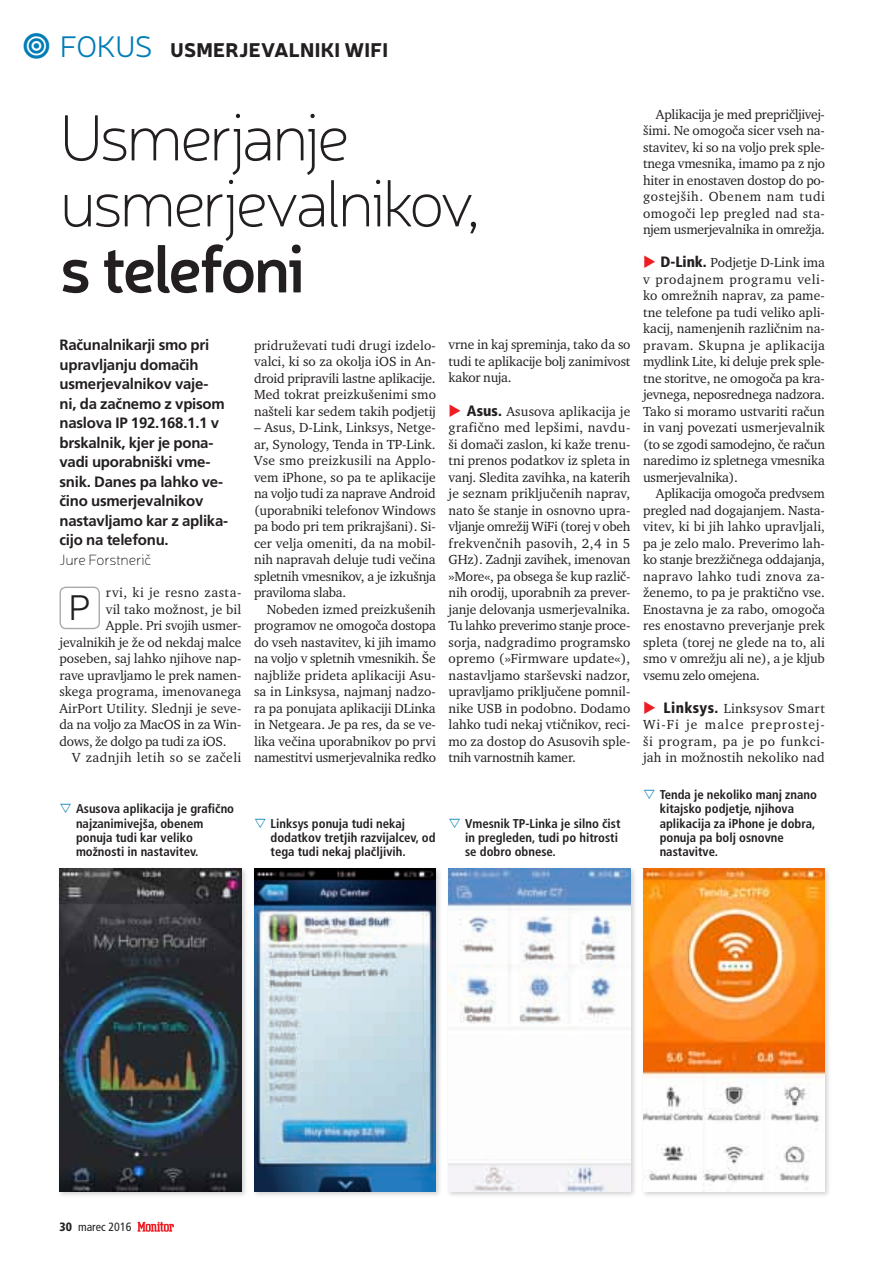
<style>
.page{position:relative;width:893px;height:1263px;background:#fff}
.page>*{position:absolute;margin:0;border:0;box-sizing:border-box;transform-origin:0 0}
.Naslov_PREIZKUSI{font:100 66px/66px "Neris";letter-spacing:-.055em;color:#231f20}
.Mednaslov{font:300 36px "Neris";color:#231f20}
.t1{font:900 19.5px "Neris";letter-spacing:.01em;color:#231f20}
.t2{font:700 15px/19.5px "Frutiger LT Std";letter-spacing:-.015em;color:#231f20}
.t3{font:100 15px "Neris";letter-spacing:-.015em;color:#231f20}
.Body_TEXT{font:13.5px/16.5px "Charter Itc TEE";letter-spacing:-.015em;color:#231f20;text-align:justify}
.Body_TEXT_brez{font:13.5px/16.5px "Charter Itc TEE";letter-spacing:-.005em;color:#231f20;text-align:justify}
.Body_TEXT-2{font:13.5px "Charter Itc TEE";letter-spacing:.035em;color:#231f20}
.Body_TEXT_brez-2{font:13.5px "Charter Itc TEE";letter-spacing:.04em;color:#231f20}
.Slika_Podpis{font:700 condensed 12.75px/14.2px "Frutiger LT Std";color:#231f20}
.t4{font:condensed 12px "Frutiger LT Std";color:#231f20}
.s1{font-family:"roam monitor";font-weight:400;font-size:25.8px;color:#007cb6}
.s2{font-weight:300;font-size:30px;color:#007cb6}
.s3{font-weight:600}
.s4{color:#ee1d23}
.s5{font-family:"Frutiger LT Std";font-weight:900;font-stretch:condensed;font-size:15px}
.s6{color:#007cb6}
.s7{font-weight:900}
</style>
<div class="page">
<svg style="left:138px;top:1222px;width:36px;height:10px"></svg>
<div style="left:60px;top:587px;width:40px;height:42px;border:1px solid #a8a9ad;border-radius:6px"></div>
<div style="left:57px;top:866px;width:191px;height:332px;background:#231f20;opacity:.2"></div>
<img style="left:60px;top:869px;width:181px;height:322px">
<div style="left:252px;top:866px;width:191px;height:332px;background:#231f20;opacity:.2"></div>
<img style="left:254px;top:869px;width:182px;height:322px">
<div style="left:446px;top:866px;width:191px;height:332px;background:#231f20;opacity:.2"></div>
<img style="left:449px;top:869px;width:181px;height:322px">
<div style="left:641px;top:866px;width:191px;height:332px;background:#231f20;opacity:.2"></div>
<img style="left:643px;top:869px;width:182px;height:322px">
<h3 class="t1" style="left:24px;top:36px;width:366px"><span class="s1">X</span> <span class="s2">FOKUS</span> USMERJEVALNIKI WIFI</h3>
<p class="Naslov_PREIZKUSI" style="left:60px;top:103px;width:422px">Usmerjanje usmerjevalnikov, <span class="s3">s telefoni</span></p>
<p class="t2" style="left:60px;top:335px;width:170px">Računalnikarji smo pri upravljanju domačih usmerjevalnikov vaje&shy;ni, da začnemo z vpisom naslova IP 192.168.1.1 v brskalnik, kjer je pona&shy;vadi uporabniški vme&shy;snik. Danes pa lahko ve&shy;čino usmerjevalnikov nastavljamo kar z aplika&shy;cijo na telefonu.</p>
<p class="t3" style="left:60px;top:550px;width:94px">Jure Forstnerič</p>
<p class="Mednaslov" style="left:69px;top:585px;width:24px">P</p>
<p class="Body_TEXT_brez-2" style="left:106px;top:584px;width:137px">rvi, ki je resno zasta-</p>
<p class="Body_TEXT_brez" style="left:106px;top:601px;width:137px">vil tako možnost, je bil</p>
<p class="Body_TEXT_brez" style="left:106px;top:617px;width:137px">Apple. Pri svojih usmer-</p>
<p class="Body_TEXT_brez" style="left:60px;top:634px;width:183px">jevalnikih je že od nekdaj malce</p>
<p class="Body_TEXT_brez" style="left:60px;top:650px;width:182px">poseben, saj lahko njihove nap-</p>
<p class="Body_TEXT_brez" style="left:60px;top:667px;width:183px">rave upravljamo le prek namen-</p>
<p class="Body_TEXT_brez" style="left:60px;top:683px;width:183px">skega programa, imenovanega</p>
<p class="Body_TEXT_brez" style="left:60px;top:700px;width:183px">AirPort Utility. Slednji je seve-</p>
<p class="Body_TEXT_brez" style="left:60px;top:716px;width:183px">da na voljo za MacOS in za Win-</p>
<p class="Body_TEXT_brez" style="left:60px;top:733px;width:169px">dows, že dolgo pa tudi za iOS.</p>
<p class="Body_TEXT-2" style="left:72px;top:749px;width:171px">V zadnjih letih so se začeli</p>
<p class="Body_TEXT" style="left:254px;top:337px;width:183px">pridruževati tudi drugi izdelo&shy;valci, ki so za okolja iOS in An&shy;droid pripravili lastne aplikacije.<br>Med tokrat preizkušenimi smo našteli kar sedem takih podjetij</p>
<p class="Body_TEXT" style="left:254px;top:419px;width:183px">– Asus, D-Link, Linksys, Netge&shy;ar, Synology, Tenda in TP-Link.<br>Vse smo preizkusili na Applo&shy;vem iPhone, so pa te aplikacije na voljo tudi za naprave Android (uporabniki telefonov Windows pa bodo pri tem prikrajšani). Si&shy;cer velja omeniti, da na mobil&shy;nih napravah deluje tudi večina spletnih vmesnikov, a je izkušnja praviloma slaba.</p>
<p class="Body_TEXT" style="left:254px;top:601px;width:183px;text-indent:13px">Nobeden izmed preizkušenih programov ne omogoča dostopa do vseh nastavitev, ki jih imamo na voljo v spletnih vmesnikih. Še najbliže prideta aplikaciji Asu&shy;sa in Linksysa, najmanj nadzo&shy;ra pa ponujata aplikaciji DLinka in Netgeara. Je pa res, da se ve&shy;lika večina uporabnikov po prvi namestitvi usmerjevalnika redko</p>
<p class="Body_TEXT" style="left:449px;top:337px;width:183px">vrne in kaj spreminja, tako da so tudi te aplikacije bolj zanimivost kakor nuja.</p>
<p class="Body_TEXT_brez" style="left:449px;top:403px;width:183px"><span class="s4">◆</span> <span class="s5">Asus.</span> Asusova aplikacija je grafično med lepšimi, navdu&shy;ši domači zaslon, ki kaže trenu&shy;tni prenos podatkov iz spleta in vanj. Sledita zavihka, na katerih je seznam priključenih naprav, nato še stanje in osnovno upra&shy;vljanje omrežij WiFi (torej v obeh frekvenčnih pasovih, 2,4 in 5<br>GHz). Zadnji zavihek, imenovan »More«, pa obsega še kup različ&shy;nih orodij, uporabnih za prever&shy;janje delovanja usmerjevalnika.<br>Tu lahko preverimo stanje proce&shy;sorja, nadgradimo programsko opremo (»Firmware update«), nastavljamo starševski nadzor, upravljamo priključene pomnil&shy;nike USB in podobno. Dodamo lahko tudi nekaj vtičnikov, reci&shy;mo za dostop do Asusovih sple&shy;tnih varnostnih kamer.</p>
<p class="Slika_Podpis" style="left:76px;top:802px;width:160px;text-indent:-16px"><span class="s6">▲</span> Asusova aplikacija je grafično najzanimivejša, obenem ponuja tudi kar veliko možnosti in nastavitev.</p>
<p class="Slika_Podpis" style="left:271px;top:816px;width:166px;text-indent:-16px"><span class="s6">▲</span> Linksys ponuja tudi nekaj dodatkov tretjih razvijalcev, od tega tudi nekaj plačljivih.</p>
<p class="Slika_Podpis" style="left:465px;top:816px;width:157px;text-indent:-16px"><span class="s6">▲</span> Vmesnik TP-Linka je silno čist in pregleden, tudi po hitrosti se dobro obnese.</p>
<p class="Body_TEXT" style="left:643px;top:106px;width:183px;text-indent:13px">Aplikacija je med prepričljivej&shy;šimi. Ne omogoča sicer vseh na&shy;stavitev, ki so na voljo prek sple&shy;tnega vmesnika, imamo pa z njo hiter in enostaven dostop do po&shy;gostejših. Obenem nam tudi omogoči lep pregled nad sta&shy;njem usmerjevalnika in omrežja.</p>
<p class="Body_TEXT_brez" style="left:643px;top:254px;width:183px"><span class="s4">◆</span> <span class="s5">D-Link.</span> Podjetje D-Link ima v prodajnem programu veli&shy;ko omrežnih naprav, za pame&shy;tne telefone pa tudi veliko apli&shy;kacij, namenjenih različnim na&shy;pravam. Skupna je aplikacija mydlink Lite, ki deluje prek sple&shy;tne storitve, ne omogoča pa kra&shy;jevnega, neposrednega nadzora.<br>Tako si moramo ustvariti račun in vanj povezati usmerjevalnik (to se zgodi samodejno, če račun naredimo iz spletnega vmesnika usmerjevalnika).</p>
<p class="Body_TEXT" style="left:643px;top:485px;width:183px;text-indent:13px">Aplikacija omogoča predvsem pregled nad dogajanjem. Nasta&shy;vitev, ki bi jih lahko upravljali, pa je zelo malo. Preverimo lah&shy;ko stanje brezžičnega oddajanja, napravo lahko tudi znova za&shy;ženemo, to pa je praktično vse.<br>Enostavna je za rabo, omogoča res enostavno preverjanje prek spleta (torej ne glede na to, ali smo v omrežju ali ne), a je kljub vsemu zelo omejena.</p>
<p class="Body_TEXT_brez" style="left:643px;top:700px;width:183px"><span class="s4">◆</span> <span class="s5">Linksys.</span> Linksysov Smart Wi-Fi je malce preprostej&shy;ši program, pa je po funkci&shy;jah in možnostih nekoliko nad</p>
<p class="Slika_Podpis" style="left:660px;top:788px;width:159px;text-indent:-16px"><span class="s6">▲</span> Tenda je nekoliko manj znano kitajsko podjetje, njihova aplikacija za iPhone je dobra, ponuja pa bolj osnovne nastavitve.</p>
<p class="t4" style="left:60px;top:1220px;width:74px"><span class="s7">30</span> marec 2016</p>
</div>
